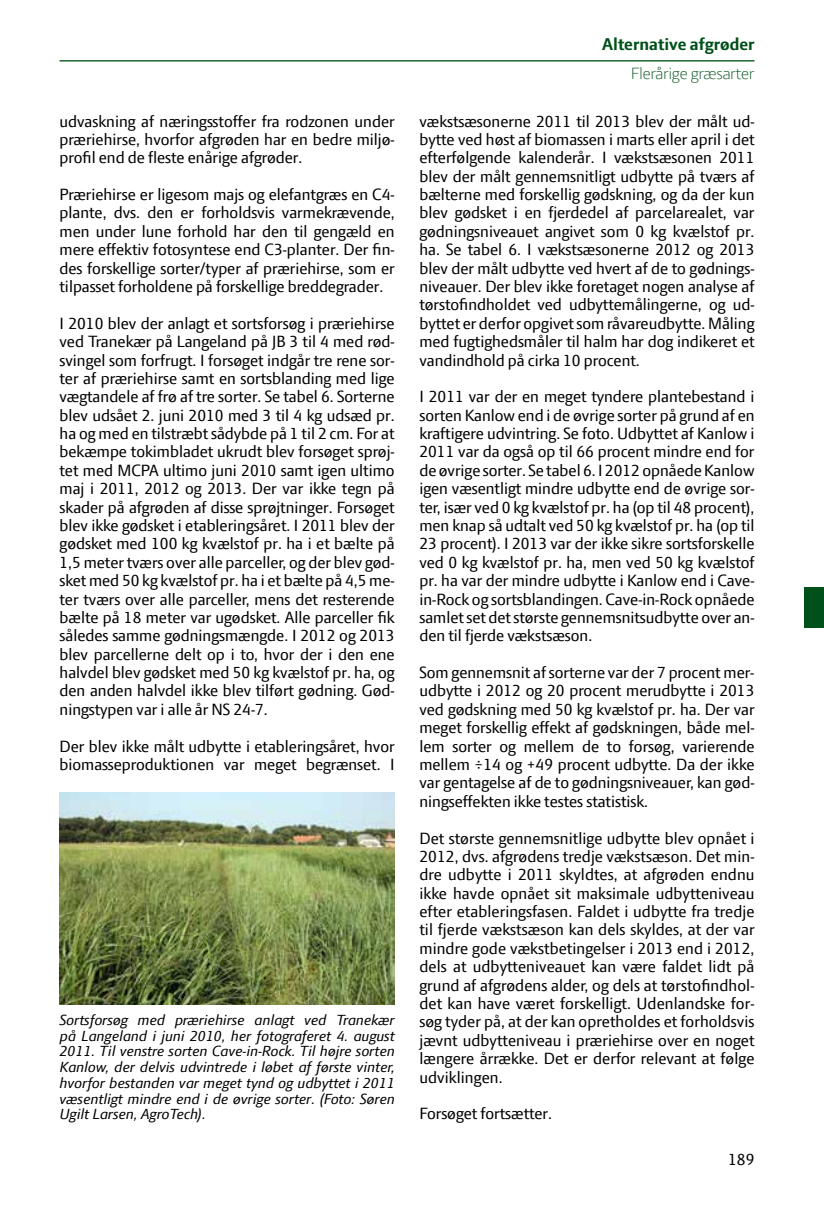
<style>
.page{position:relative;width:824px;height:1216px;background:#fff}
.page>*{position:absolute;margin:0;border:0;box-sizing:border-box;transform-origin:0 0}
.t1{font:700 18.38px "LF Press Sans";color:#005019}
.t2{font:17.5px/18.4px "LF Press Sans";color:#000;text-align:justify}
.t3{font:300 17.5px "LF Press Sans";color:#005019}
.t4{font:italic 15.75px/15.8px "LF Press Sans";letter-spacing:.005em;color:#000;text-align:justify}
</style>
<div class="page">
<div style="left:804px;top:587px;width:19px;height:41px;background:#005019"></div>
<hr style="left:60px;top:60px;width:694px;height:1px;background:#005019">
<img style="left:60px;top:792px;width:334px;height:212px">
<p class="t2" style="left:60px;top:111px;width:336px">udvaskning af næringsstoffer fra rodzonen under præriehirse, hvorfor afgrøden har en bedre miljø&shy;profil end de fleste enårige afgrøder.</p>
<p class="t2" style="left:60px;top:185px;width:336px">Præriehirse er ligesom majs og elefantgræs en C4- plante, dvs. den er forholdsvis varmekrævende, men under lune forhold har den til gengæld en mere effektiv fotosyntese end C3-planter. Der fin&shy;des forskellige sorter/typer af præriehirse, som er tilpasset forholdene på forskellige breddegrader.</p>
<p class="t2" style="left:60px;top:313px;width:336px">I 2010 blev der anlagt et sortsforsøg i præriehirse ved Tranekær på Langeland på JB 3 til 4 med rød&shy;svingel som forfrugt. I forsøget indgår tre rene sor&shy;ter af præriehirse samt en sortsblanding med lige vægtandele af frø af tre sorter. Se tabel 6. Sorterne blev udsået 2. juni 2010 med 3 til 4 kg udsæd pr. ha og med en tilstræbt sådybde på 1 til 2 cm. For at bekæmpe tokimbladet ukrudt blev forsøget sprøj&shy;tet med MCPA ultimo juni 2010 samt igen ultimo maj i 2011, 2012 og 2013. Der var ikke tegn på skader på afgrøden af disse sprøjtninger. Forsøget blev ikke gødsket i etableringsåret. I 2011 blev der gødsket med 100 kg kvælstof pr. ha i et bælte på 1,5 meter tværs over alle parceller, og der blev gød&shy;sket med 50 kg kvælstof pr. ha i et bælte på 4,5 me&shy;ter tværs over alle parceller, mens det resterende bælte på 18 meter var ugødsket. Alle parceller fik således samme gødningsmængde. I 2012 og 2013 blev parcellerne delt op i to, hvor der i den ene halvdel blev gødsket med 50 kg kvælstof pr. ha, og den anden halvdel ikke blev tilført gødning. Gød&shy;ningstypen var i alle år NS 24-7.</p>
<p class="t2" style="left:60px;top:736px;width:336px">Der blev ikke målt udbytte i etableringsåret, hvor biomasseproduktionen var meget begrænset. I</p>
<p class="t4" style="left:60px;top:1011px;width:336px">Sortsforsøg med præriehirse anlagt ved Tranekær på Langeland i juni 2010, her fotograferet 4. august 2011. Til venstre sorten Cave-in-Rock. Til højre sorten Kanlow, der delvis udvintrede i løbet af første vinter, hvorfor bestanden var meget tynd og udbyttet i 2011 væsentligt mindre end i de øvrige sorter. (Foto: Søren Ugilt Larsen, AgroTech).</p>
<p class="t1" style="left:602px;top:34px;width:154px">Alternative afgrøder</p>
<p class="t3" style="left:631px;top:63px;width:125px">Flerårige græsarter</p>
<p class="t2" style="left:419px;top:111px;width:336px">vækstsæsonerne 2011 til 2013 blev der målt ud&shy;bytte ved høst af biomassen i marts eller april i det efterfølgende kalenderår. I vækstsæsonen 2011 blev der målt gennemsnitligt udbytte på tværs af bælterne med forskellig gødskning, og da der kun blev gødsket i en fjerdedel af parcelarealet, var gødningsniveauet angivet som 0 kg kvælstof pr. ha. Se tabel 6. I vækstsæsonerne 2012 og 2013 blev der målt udbytte ved hvert af de to gødnings&shy;niveauer. Der blev ikke foretaget nogen analyse af tørstofindholdet ved udbyttemålingerne, og ud&shy;byttet er derfor opgivet som råvareudbytte. Måling med fugtighedsmåler til halm har dog indikeret et vandindhold på cirka 10 procent.</p>
<p class="t2" style="left:419px;top:387px;width:336px">I 2011 var der en meget tyndere plantebestand i sorten Kanlow end i de øvrige sorter på grund af en kraftigere udvintring. Se foto. Udbyttet af Kanlow i 2011 var da også op til 66 procent mindre end for de øvrige sorter. Se tabel 6. I 2012 opnåede Kanlow igen væsentligt mindre udbytte end de øvrige sor&shy;ter, især ved 0 kg kvælstof pr. ha (op til 48 procent), men knap så udtalt ved 50 kg kvælstof pr. ha (op til 23 procent). I 2013 var der ikke sikre sortsforskelle ved 0 kg kvælstof pr. ha, men ved 50 kg kvælstof pr. ha var der mindre udbytte i Kanlow end i Cave&shy;in-Rock og sortsblandingen. Cave-in-Rock opnåede samlet set det største gennemsnitsudbytte over an&shy;den til fjerde vækstsæson.</p>
<p class="t2" style="left:419px;top:663px;width:336px">Som gennemsnit af sorterne var der 7 procent mer&shy;udbytte i 2012 og 20 procent merudbytte i 2013 ved gødskning med 50 kg kvælstof pr. ha. Der var meget forskellig effekt af gødskningen, både mel&shy;lem sorter og mellem de to forsøg, varierende mellem ÷14 og +49 procent udbytte. Da der ikke var gentagelse af de to gødningsniveauer, kan gød&shy;ningseffekten ikke testes statistisk.</p>
<p class="t2" style="left:419px;top:828px;width:336px">Det største gennemsnitlige udbytte blev opnået i 2012, dvs. afgrødens tredje vækstsæson. Det min&shy;dre udbytte i 2011 skyldtes, at afgrøden endnu ikke havde opnået sit maksimale udbytteniveau efter etableringsfasen. Faldet i udbytte fra tredje til fjerde vækstsæson kan dels skyldes, at der var mindre gode vækstbetingelser i 2013 end i 2012, dels at udbytteniveauet kan være faldet lidt på grund af afgrødens alder, og dels at tørstofindhol&shy;det kan have været forskelligt. Udenlandske for&shy;søg tyder på, at der kan opretholdes et forholdsvis jævnt udbytteniveau i præriehirse over en noget længere årrække. Det er derfor relevant at følge udviklingen.</p>
<p class="t2" style="left:419px;top:1104px;width:134px">Forsøget fortsætter.</p>
<p class="t2" style="left:728px;top:1149px;width:28px">189</p>
</div>
